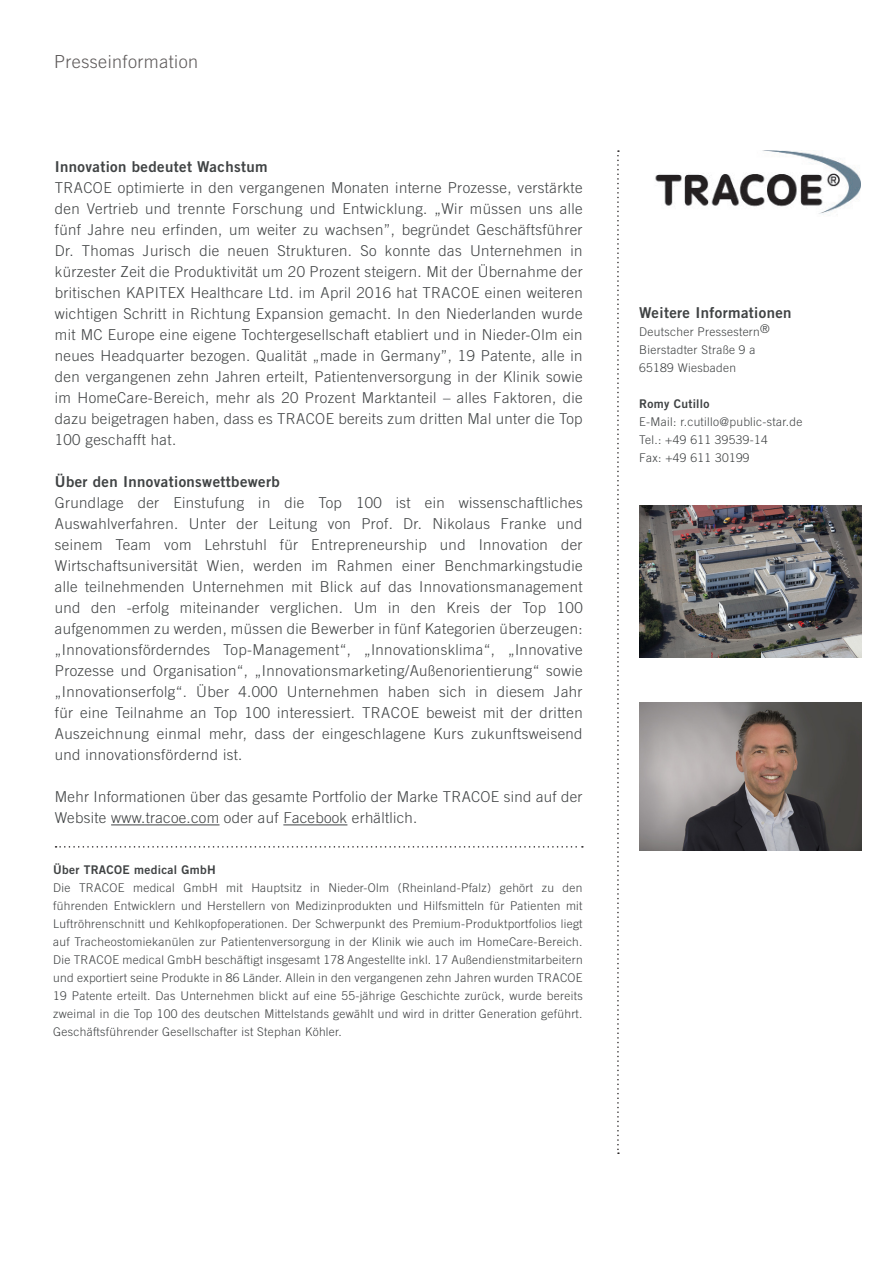
<style>
.page{position:relative;width:893px;height:1263px;background:#fff}
.page>*{position:absolute;margin:0;border:0;box-sizing:border-box;transform-origin:0 0}
.t1{font:300 18px "Trade Gothic LT";letter-spacing:.025em;color:#5e5a5a}
.t2{font:300 15px/21px "Trade Gothic LT";letter-spacing:.02em;color:#404344;text-align:justify}
.t3{font:15px "Trade Gothic LT Bold Two";letter-spacing:.025em;color:#404344}
.t4{font:300 12px/18px "Trade Gothic LT";letter-spacing:.025em;color:#404344}
.t5{font:12px "Trade Gothic LT Bold Two";letter-spacing:.025em;color:#404344}
</style>
<div class="page">
<svg style="left:617px;top:150px;width:2px;height:1004px"></svg>
<img style="left:655px;top:150px;width:205px;height:65px">
<hr style="left:111px;top:824px;width:108px;height:1px;background:#404344">
<hr style="left:283px;top:824px;width:64px;height:1px;background:#404344">
<img style="left:639px;top:702px;width:222px;height:149px">
<img style="left:639px;top:505px;width:222px;height:153px">
<svg style="left:56px;top:846px;width:527px;height:2px"></svg>
<p class="t1" style="left:54px;top:51px;width:146px">Presseinformation</p>
<p class="t3" style="left:55px;top:158px;width:214px">Innovation bedeutet Wachstum</p>
<p class="t2" style="left:55px;top:177px;width:529px">TRACOE optimierte in den vergangenen Monaten interne Prozesse, verstärkte den Vertrieb und trennte Forschung und Entwicklung. „Wir müssen uns alle fünf Jahre neu erfinden, um weiter zu wachsen”, begründet Geschäftsführer Dr. Thomas Jurisch die neuen Strukturen. So konnte das Unternehmen in kürzester Zeit die Produktivität um 20 Prozent steigern. Mit der Übernahme der britischen KAPITEX Healthcare Ltd. im April 2016 hat TRACOE einen weiteren wichtigen Schritt in Richtung Expansion gemacht. In den Niederlanden wurde mit MC Europe eine eigene Tochtergesellschaft etabliert und in Nieder-Olm ein neues Headquarter bezogen. Qualität „made in Germany”, 19 Patente, alle in den vergangenen zehn Jahren erteilt, Patientenversorgung in der Klinik sowie im HomeCare-Bereich, mehr als 20 Prozent Marktanteil – alles Faktoren, die dazu beigetragen haben, dass es TRACOE bereits zum dritten Mal unter die Top 100 geschafft hat.</p>
<p class="t3" style="left:55px;top:473px;width:227px">Über den Innovationswettbewerb</p>
<p class="t2" style="left:55px;top:492px;width:529px">Grundlage der Einstufung in die Top 100 ist ein wissenschaftliches Auswahlverfahren. Unter der Leitung von Prof. Dr. Nikolaus Franke und seinem Team vom Lehrstuhl für Entrepreneurship und Innovation der Wirtschaftsuniversität Wien, werden im Rahmen einer Benchmarkingstudie alle teilnehmenden Unternehmen mit Blick auf das Innovationsmanagement und den -erfolg miteinander verglichen. Um in den Kreis der Top 100 aufgenommen zu werden, müssen die Bewerber in fünf Kategorien überzeugen: „Innovationsförderndes Top-Management“, „Innovationsklima“, „Innovative Prozesse und Organisation“, „Innovationsmarketing/Außenorientierung“ sowie „Innovationserfolg“. Über 4.000 Unternehmen haben sich in diesem Jahr für eine Teilnahme an Top 100 interessiert. TRACOE beweist mit der dritten Auszeichnung einmal mehr, dass der eingeschlagene Kurs zukunftsweisend und innovationsfördernd ist.</p>
<p class="t2" style="left:55px;top:786px;width:529px">Mehr Informationen über das gesamte Portfolio der Marke TRACOE sind auf der<br>Website www.tracoe.com oder auf Facebook erhältlich.</p>
<p class="t5" style="left:53px;top:862px;width:164px">Über TRACOE medical GmbH</p>
<p class="t4" style="left:53px;top:878px;width:531px;text-align:justify">Die TRACOE medical GmbH mit Hauptsitz in Nieder-Olm (Rheinland-Pfalz) gehört zu den führenden Entwicklern und Herstellern von Medizinprodukten und Hilfsmitteln für Patienten mit Luftröhrenschnitt und Kehlkopfoperationen. Der Schwerpunkt des Premium-Produktportfolios liegt auf Tracheostomiekanülen zur Patientenversorgung in der Klinik wie auch im HomeCare-Bereich.<br>Die TRACOE medical GmbH beschäftigt insgesamt 178 Angestellte inkl. 17 Außendienstmitarbeitern und exportiert seine Produkte in 86 Länder. Allein in den vergangenen zehn Jahren wurden TRACOE 19 Patente erteilt. Das Unternehmen blickt auf eine 55-jährige Geschichte zurück, wurde bereits zweimal in die Top 100 des deutschen Mittelstands gewählt und wird in dritter Generation geführt.<br>Geschäftsführender Gesellschafter ist Stephan Köhler.</p>
<p class="t3" style="left:639px;top:303px;width:154px">Weitere Informationen</p>
<p class="t4" style="left:639px;top:323px;width:132px">Deutscher Pressestern®<br>Bierstadter Straße 9 a<br>65189 Wiesbaden</p>
<p class="t5" style="left:639px;top:396px;width:72px">Romy Cutillo</p>
<p class="t4" style="left:639px;top:413px;width:165px">E-Mail: r.cutillo@public-star.de<br>Tel.: +49 611 39539-14<br>Fax: +49 611 30199</p>
</div>
